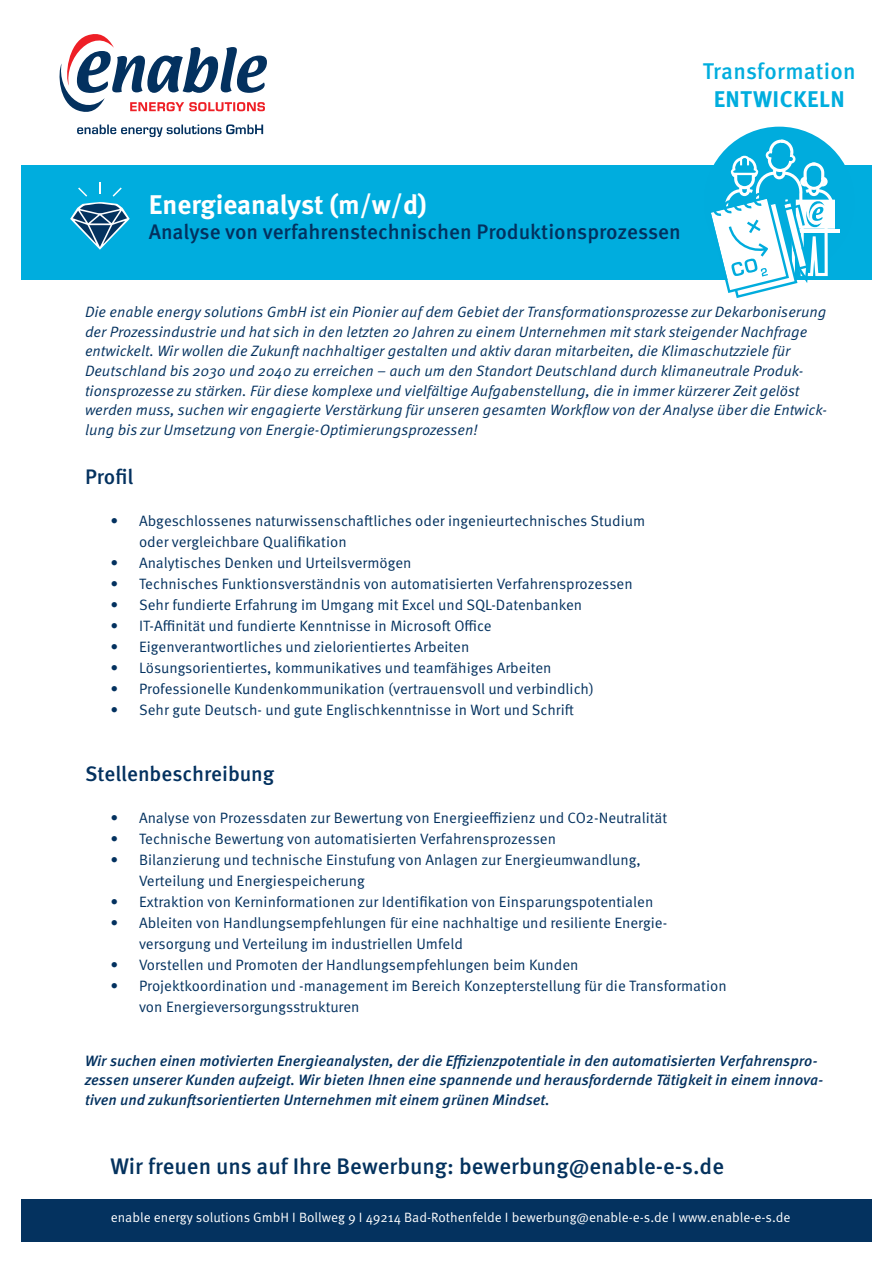
<style>
.page{position:relative;width:893px;height:1263px;background:#fff}
.page>*{position:absolute;margin:0;border:0;box-sizing:border-box;transform-origin:0 0}
.t1{font:700 27px "Meta Pro";color:#fff}
.t2{font:500 22.65px "Meta Pro";letter-spacing:.01em;color:#00adde}
.t3{font:700 22.65px "Meta Pro";letter-spacing:.02em;color:#00adde}
.t4{font:500 22.5px "Meta Pro";color:#04325e}
.t5{font:500 21px "Meta Pro";color:#03315f}
.t6{font:15px/21px "Meta Pro Norm";color:#03315f}
.t7{font:15px/19.5px "Meta Pro Norm Ita";color:#03315f}
.t8{font:italic 500 15px/19.5px "Meta Pro";color:#03315f}
.t9{font:13.5px "Meta Pro Norm";color:#fff}
</style>
<div class="page">
<div style="left:21px;top:165px;width:851px;height:115px;background:#00adde"></div>
<svg style="left:70px;top:182px;width:60px;height:68px"></svg>
<svg style="left:77px;top:124px;width:186px;height:13px"></svg>
<svg style="left:59px;top:34px;width:208px;height:78px"></svg>
<div style="left:704px;top:127px;width:150px;height:150px;background:#00acdd;border-radius:50%"></div>
<hr style="left:792px;top:229px;width:48px;height:3px;background:#fff">
<svg style="left:711px;top:139px;width:124px;height:159px"></svg>
<div style="left:21px;top:1199px;width:851px;height:43px;background:#04325f"></div>
<h2 class="t2" style="left:703px;top:54px;width:154px">Transformation</h2>
<h2 class="t3" style="left:714px;top:81px;width:132px">ENTWICKELN</h2>
<h1 class="t1" style="left:149px;top:183px;width:279px">Energieanalyst (m/w/d)</h1>
<h3 class="t5" style="left:149px;top:215px;width:534px">Analyse von verfahrenstechnischen Produktionsprozessen</h3>
<p class="t7" style="left:85px;top:302px;width:744px">Die enable energy solutions GmbH ist ein Pionier auf dem Gebiet der Transformationsprozesse zur Dekarboniserung der Prozessindustrie und hat sich in den letzten 20 Jahren zu einem Unternehmen mit stark steigender Nachfrage entwickelt. Wir wollen die Zukunft nachhaltiger gestalten und aktiv daran mitarbeiten, die Klimaschutzziele für Deutschland bis 2030 und 2040 zu erreichen – auch um den Standort Deutschland durch klimaneutrale Produk&shy;tionsprozesse zu stärken. Für diese komplexe und vielfältige Aufgabenstellung, die in immer kürzerer Zeit gelöst werden muss, suchen wir engagierte Verstärkung für unseren gesamten Workflow von der Analyse über die Entwick&shy;lung bis zur Umsetzung von Energie-Optimierungsprozessen!</p>
<h3 class="t5" style="left:85px;top:460px;width:50px">Profil</h3>
<p class="t6" style="left:139px;top:509px;width:508px;text-indent:-28px">• Abgeschlossenes naturwissenschaftliches oder ingenieurtechnisches Studium oder vergleichbare Qualifikation</p>
<p class="t6" style="left:111px;top:551px;width:303px">• Analytisches Denken und Urteilsvermögen</p>
<p class="t6" style="left:111px;top:572px;width:524px">• Technisches Funktionsverständnis von automatisierten Verfahrensprozessen</p>
<p class="t6" style="left:111px;top:593px;width:473px">• Sehr fundierte Erfahrung im Umgang mit Excel und SQL-Datenbanken</p>
<p class="t6" style="left:111px;top:614px;width:383px">• IT-Affinität und fundierte Kenntnisse in Microsoft Office</p>
<p class="t6" style="left:111px;top:635px;width:360px">• Eigenverantwortliches und zielorientiertes Arbeiten</p>
<p class="t6" style="left:111px;top:656px;width:443px">• Lösungsorientiertes, kommunikatives und teamfähiges Arbeiten</p>
<p class="t6" style="left:111px;top:677px;width:485px">• Professionelle Kundenkommunikation (vertrauensvoll und verbindlich)</p>
<p class="t6" style="left:111px;top:698px;width:465px">• Sehr gute Deutsch- und gute Englischkenntnisse in Wort und Schrift</p>
<h3 class="t5" style="left:85px;top:758px;width:191px">Stellenbeschreibung</h3>
<p class="t6" style="left:111px;top:807px;width:558px">• Analyse von Prozessdaten zur Bewertung von Energieeffizienz und CO2-Neutralität</p>
<p class="t6" style="left:111px;top:828px;width:447px">• Technische Bewertung von automatisierten Verfahrensprozessen</p>
<p class="t6" style="left:139px;top:849px;width:503px;text-indent:-28px">• Bilanzierung und technische Einstufung von Anlagen zur Energieumwandlung,<br>Verteilung und Energiespeicherung</p>
<p class="t6" style="left:111px;top:891px;width:544px">• Extraktion von Kerninformationen zur Identifikation von Einsparungspotentialen</p>
<p class="t6" style="left:139px;top:912px;width:530px;text-indent:-28px">• Ableiten von Handlungsempfehlungen für eine nachhaltige und resiliente Energie&shy;versorgung und Verteilung im industriellen Umfeld</p>
<p class="t6" style="left:111px;top:954px;width:469px">• Vorstellen und Promoten der Handlungsempfehlungen beim Kunden</p>
<p class="t6" style="left:139px;top:975px;width:589px;text-indent:-28px">• Projektkoordination und -management im Bereich Konzepterstellung für die Transformation von Energieversorgungsstrukturen</p>
<p class="t8" style="left:85px;top:1050px;width:740px">Wir suchen einen motivierten Energieanalysten, der die Effizienzpotentiale in den automatisierten Verfahrenspro&shy;zessen unserer Kunden aufzeigt. Wir bieten Ihnen eine spannende und herausfordernde Tätigkeit in einem innova&shy;tiven und zukunftsorientierten Unternehmen mit einem grünen Mindset.</p>
<h3 class="t4" style="left:111px;top:1148px;width:615px">Wir freuen uns auf Ihre Bewerbung: bewerbung@enable-e-s.de</h3>
<p class="t9" style="left:111px;top:1207px;width:681px">enable energy solutions GmbH I Bollweg 9 I 49214 Bad-Rothenfelde I bewerbung@enable-e-s.de I www.enable-e-s.de</p>
</div>
